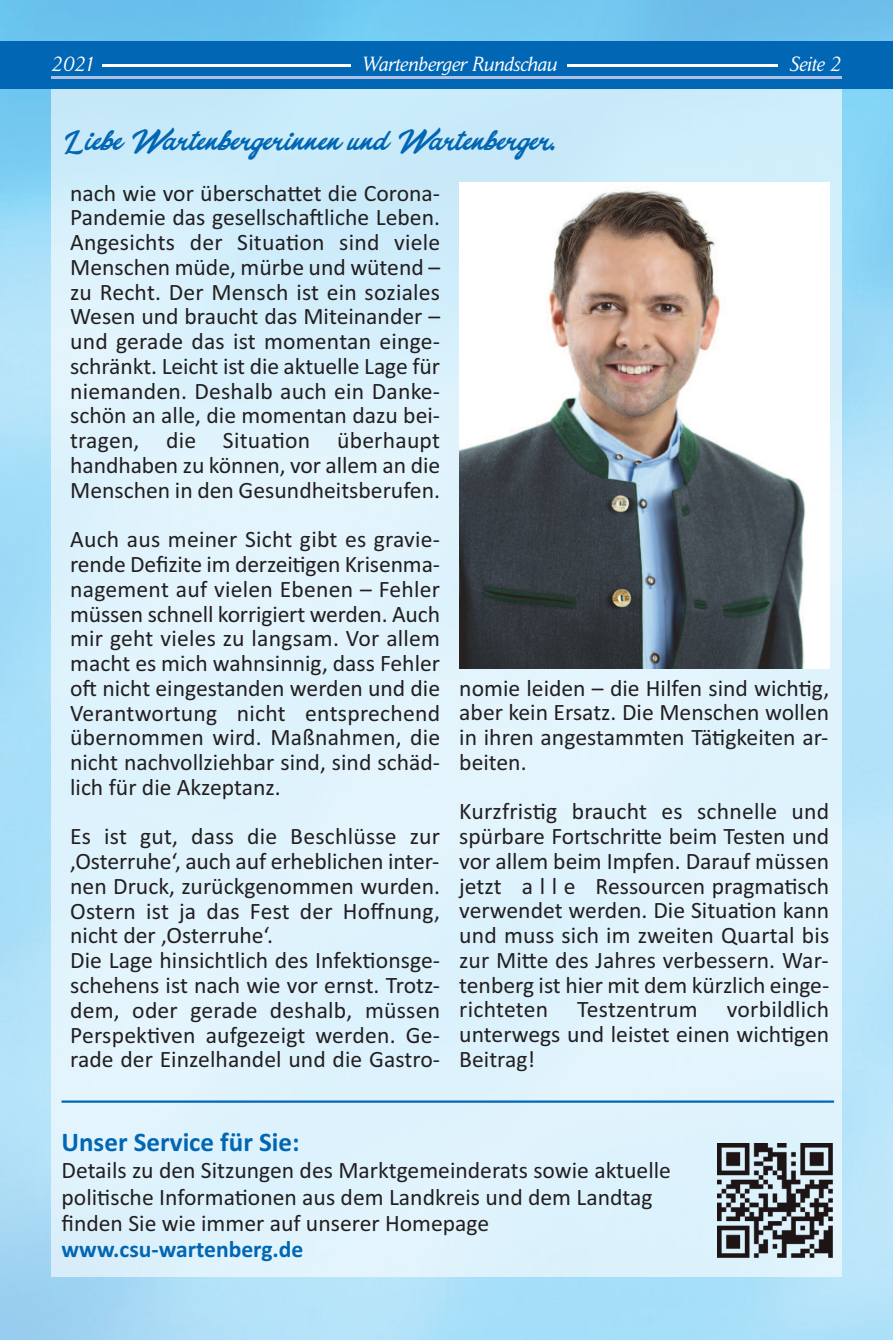
<style>
.page{position:relative;width:893px;height:1340px;background:#fff}
.page>*{position:absolute;margin:0;border:0;box-sizing:border-box;transform-origin:0 0}
.t1{font:italic 29.25px "Cindy Julia";color:#0166b3}
.t2{font:700 27px "Calibri";color:#0166b3}
.t3{font:23.62px/24.8px "Calibri";color:#231f20;text-align:justify}
.t4{font:700 23.62px "Calibri";color:#0166b3}
.t5{font:italic 20.25px "Daily News BQ";color:#fff}
</style>
<div class="page">
<img style="left:0;top:0;width:893px;height:1339px">
<div style="left:51px;top:84px;width:791px;height:1192px;background:#fff;opacity:.6"></div>
<div style="left:0;top:41px;width:893px;height:48px;background:#0166b3"></div>
<hr style="left:51px;top:77px;width:791px;height:2px;background:#adbfe2">
<hr style="left:102px;top:64px;width:249px;height:2px;background:#fff">
<hr style="left:568px;top:64px;width:210px;height:2px;background:#fff">
<img style="left:718px;top:1143px;width:114px;height:114px">
<hr style="left:62px;top:1100px;width:772px;height:2px;background:#0166b3">
<img style="left:459px;top:183px;width:370px;height:485px">
<p class="t5" style="left:51px;top:52px;width:46px">2021</p>
<p class="t5" style="left:362px;top:52px;width:197px">Wartenberger Rundschau</p>
<p class="t5" style="left:789px;top:52px;width:53px">Seite 2</p>
<p class="t1" style="left:62px;top:123px;width:495px">Liebe Wartenbergerinnen und Wartenberger,</p>
<p class="t3" style="left:70px;top:180px;width:371px">nach wie vor überschattet die Corona-Pandemie das gesellschaftliche Leben.<br>Angesichts der Situation sind viele Menschen müde, mürbe und wütend – zu Recht. Der Mensch ist ein soziales Wesen und braucht das Miteinander – und gerade das ist momentan einge&shy;schränkt. Leicht ist die aktuelle Lage für niemanden. Deshalb auch ein Danke&shy;schön an alle, die momentan dazu bei&shy;tragen, die Situation überhaupt handhaben zu können, vor allem an die Menschen in den Gesundheitsberufen.</p>
<p class="t3" style="left:70px;top:527px;width:371px">Auch aus meiner Sicht gibt es gravie&shy;rende Defizite im derzeitigen Krisenma&shy;nagement auf vielen Ebenen – Fehler müssen schnell korrigiert werden. Auch mir geht vieles zu langsam. Vor allem macht es mich wahnsinnig, dass Fehler oft nicht eingestanden werden und die Verantwortung nicht entsprechend übernommen wird. Maßnahmen, die nicht nachvollziehbar sind, sind schäd&shy;lich für die Akzeptanz.</p>
<p class="t3" style="left:70px;top:824px;width:371px;text-align:left">Es ist gut, dass die Beschlüsse zur ‚Osterruhe‘, auch auf erheblichen inter&shy;nen Druck, zurückgenommen wurden.<br>Ostern ist ja das Fest der Hoffnung, nicht der ‚Osterruhe‘.<br>Die Lage hinsichtlich des Infektionsge&shy;schehens ist nach wie vor ernst. Trotz&shy;dem, oder gerade deshalb, müssen Perspektiven aufgezeigt werden. Ge&shy;rade der Einzelhandel und die Gastro-</p>
<p class="t3" style="left:459px;top:675px;width:371px">nomie leiden – die Hilfen sind wichtig, aber kein Ersatz. Die Menschen wollen in ihren angestammten Tätigkeiten ar&shy;beiten.</p>
<p class="t3" style="left:459px;top:798px;width:371px">Kurzfristig braucht es schnelle und spürbare Fortschritte beim Testen und vor allem beim Impfen. Darauf müssen jetzt a l l e Ressourcen pragmatisch verwendet werden. Die Situation kann und muss sich im zweiten Quartal bis zur Mitte des Jahres verbessern. War&shy;tenberg ist hier mit dem kürzlich einge&shy;richteten Testzentrum vorbildlich unterwegs und leistet einen wichtigen Beitrag!</p>
<p class="t2" style="left:62px;top:1125px;width:239px">Unser Service für Sie:</p>
<p class="t3" style="left:62px;top:1156px;width:611px;line-height:26.3px;text-align:left">Details zu den Sitzungen des Marktgemeinderats sowie aktuelle politische Informationen aus dem Landkreis und dem Landtag finden Sie wie immer auf unserer Homepage</p>
<p class="t4" style="left:62px;top:1235px;width:243px">www.csu-wartenberg.de</p>
</div>
